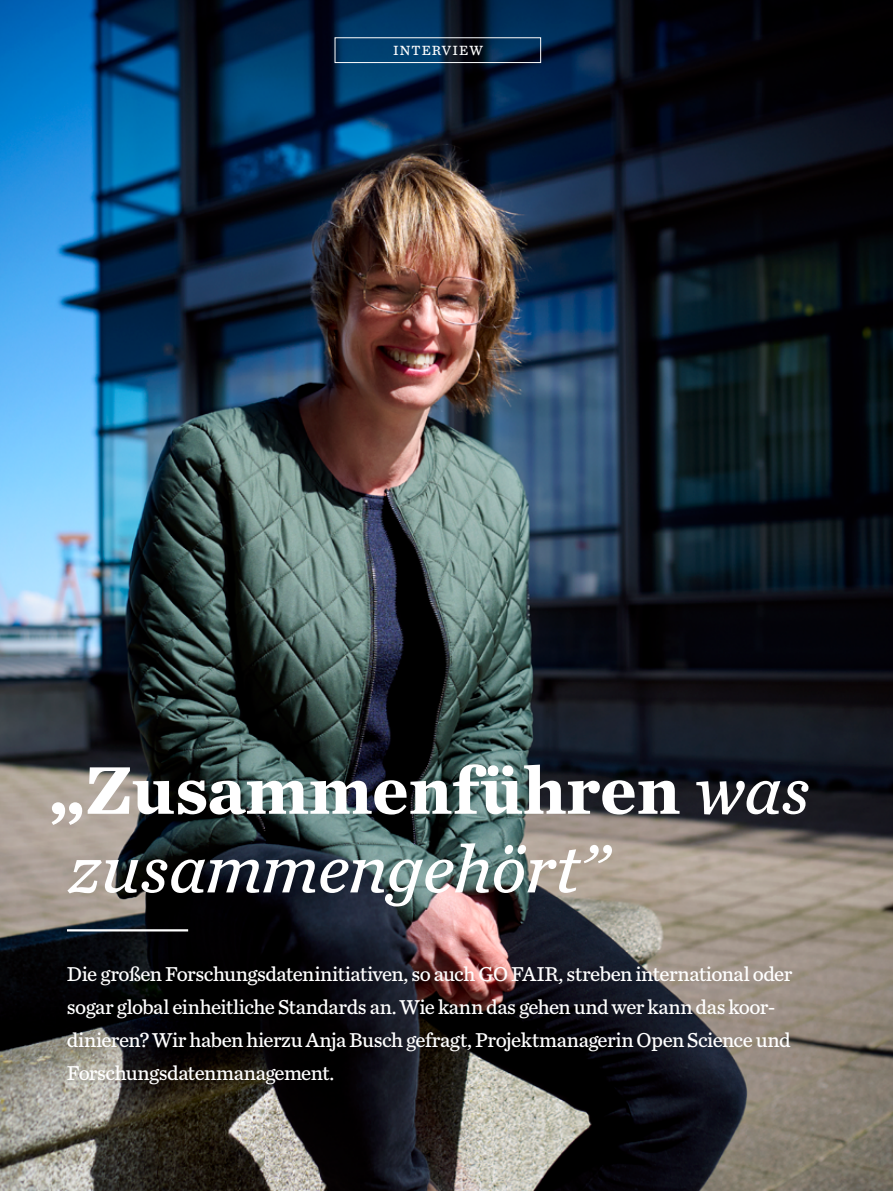
<style>
.page{position:relative;width:893px;height:1191px;background:#fff}
.page>*{position:absolute;margin:0;border:0;box-sizing:border-box;transform-origin:0 0}
.t1{font:italic 70.5px/78.6px "Chronicle Text G4";color:#fff}
.t2{font:21px/33px "Chronicle Text G4";letter-spacing:-.02em;color:#fff}
.t3{font:13.95px "Chronicle Text G4";letter-spacing:.075em;color:#fff}
.s1{font-weight:700;font-style:normal}
</style>
<div class="page">
<img style="left:0;top:0;width:893px;height:1191px">
<div style="left:335px;top:37px;width:206px;height:26px;border:1px solid #fff"></div>
<hr style="left:67px;top:929px;width:121px;height:2px;background:#fff">
<p class="t3" style="left:393px;top:40px;width:91px">INTERVIEW</p>
<h1 class="t1" style="left:49px;top:747px;width:763px"><span class="s1">„Zusammenführen</span> was zusammengehört”</h1>
<p class="t2" style="left:67px;top:956px;width:727px">Die großen Forschungsdateninitiativen, so auch GO FAIR, streben international oder sogar global einheitliche Standards an. Wie kann das gehen und wer kann das koor&shy;dinieren? Wir haben hierzu Anja Busch gefragt, Projektmanagerin Open Science und Forschungsdatenmanagement.</p>
</div>
